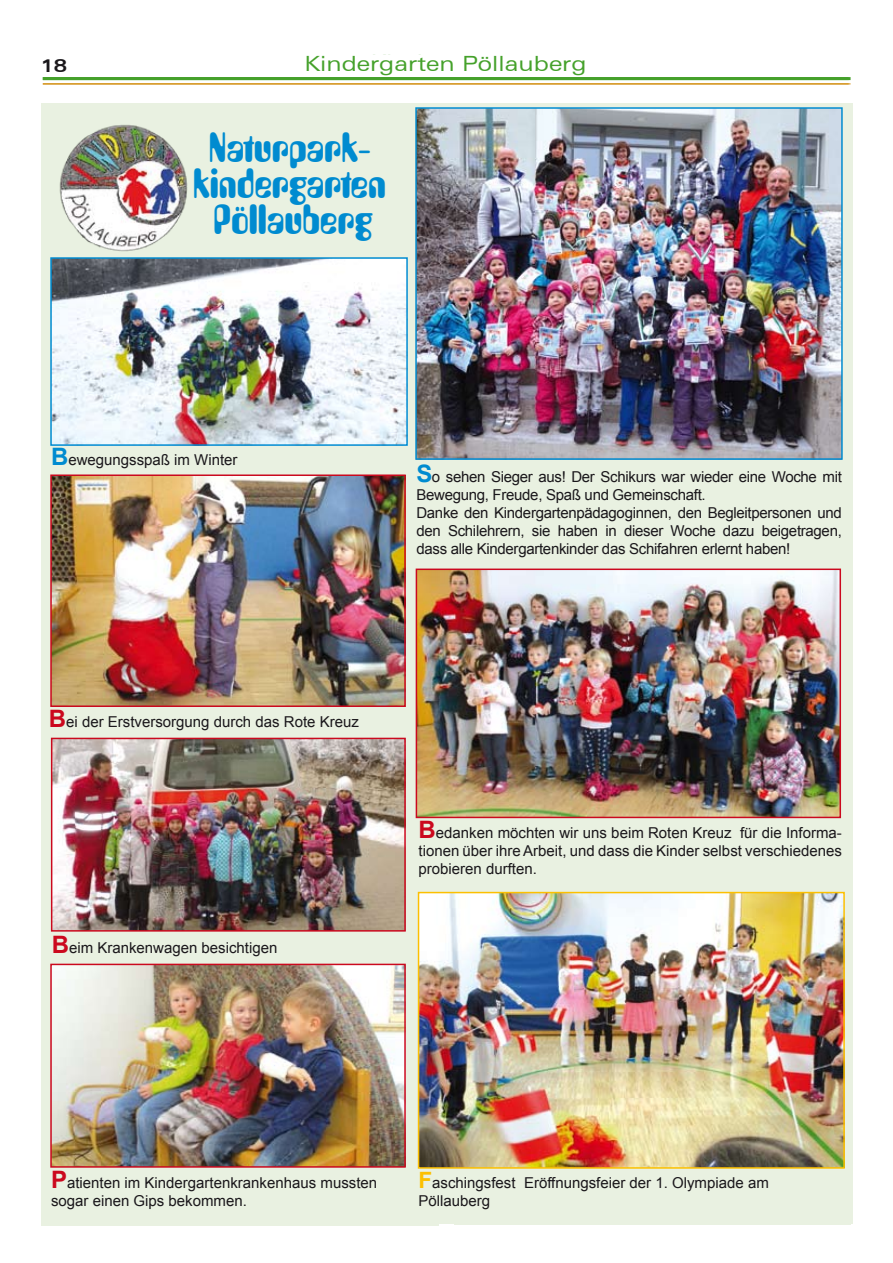
<style>
.page{position:relative;width:893px;height:1263px;background:#fff}
.page>*{position:absolute;margin:0;border:0;box-sizing:border-box;transform-origin:0 0}
.t1{font:40.5px/36px "Amelia BT";color:#008bd0;text-align:center}
.t2{font:expanded 21px "Zurich BT";color:#45a12b}
.t3{font:700 expanded 18px "Zurich BT";color:#1a171b}
.t4{font:15px/18px "Arial";color:#1a171b}
.t5{font:15px/18px "Arial";letter-spacing:-.02em;color:#1a171b}
.s1{font-weight:700;font-size:24px;color:#008bd0}
.s2{font-weight:700;font-size:24px;color:#cb091e}
.s3{font-weight:700;font-size:22.5px;color:#fcc000}
</style>
<div class="page">
<hr style="left:43px;top:84px;width:807px;height:1px;background:#d18b0a">
<div style="left:42px;top:103px;width:811px;height:1120px;background:#e9f1e1"></div>
<hr style="left:43px;top:77px;width:806px;height:3px;background:#45a12b">
<img style="left:59px;top:124px;width:129px;height:128px">
<img style="left:418px;top:110px;width:422px;height:347px">
<div style="left:415px;top:107px;width:428px;height:353px;border:2px solid #008bd0"></div>
<img style="left:53px;top:260px;width:352px;height:183px">
<div style="left:50px;top:257px;width:358px;height:189px;border:2px solid #008bd0"></div>
<img style="left:419px;top:571px;width:419px;height:244px">
<div style="left:416px;top:568px;width:425px;height:250px;border:2px solid #cb091e"></div>
<img style="left:53px;top:477px;width:350px;height:227px">
<div style="left:50px;top:474px;width:356px;height:233px;border:2px solid #cb091e"></div>
<img style="left:54px;top:741px;width:349px;height:188px">
<div style="left:51px;top:738px;width:355px;height:194px;border:2px solid #cb091e"></div>
<img style="left:53px;top:967px;width:350px;height:198px">
<div style="left:50px;top:964px;width:356px;height:204px;border:2px solid #cb091e"></div>
<img style="left:421px;top:895px;width:421px;height:271px">
<div style="left:418px;top:892px;width:427px;height:277px;border:2px solid #fcc000"></div>
<p class="t3" style="left:40px;top:55px;width:28px">18</p>
<h2 class="t2" style="left:371px;top:50px;width:152px">Kindergarten</h2>
<h2 class="t2" style="left:304px;top:51px;width:284px">Kindergarten Pöllauberg</h2>
<h1 class="t1" style="left:193px;top:129px;width:194px">Naturpark&shy;kindergarten<br>Pöllauberg</h1>
<p class="t4" style="left:51px;top:451px;width:188px"><span class="s1">B</span>ewegungsspaß im Winter</p>
<p class="t5" style="left:416px;top:468px;width:427px"><span class="s1">S</span>o sehen Sieger aus! Der Schikurs war wieder eine Woche mit Bewegung, Freude, Spaß und Gemeinschaft.<br>Danke den Kindergartenpädagoginnen, den Begleitpersonen und den Schilehrern, sie haben in dieser Woche dazu beigetragen, dass alle Kindergartenkinder das Schifahren erlernt haben!</p>
<p class="t4" style="left:49px;top:713px;width:311px"><span class="s2">B</span>ei der Erstversorgung durch das Rote Kreuz</p>
<p class="t4" style="left:52px;top:939px;width:227px"><span class="s2">B</span>eim Krankenwagen besichtigen</p>
<p class="t4" style="left:418px;top:824px;width:425px;text-align:justify"><span class="s2">B</span>edanken möchten wir uns beim Roten Kreuz für die Informa&shy;tionen über ihre Arbeit, und dass die Kinder selbst verschiedenes probieren durften.</p>
<p class="t4" style="left:51px;top:1174px;width:328px"><span class="s2">P</span>atienten im Kindergartenkrankenhaus mussten sogar einen Gips bekommen.</p>
<p class="t4" style="left:418px;top:1173px;width:352px"><span class="s3">F</span>aschingsfest Eröffnungsfeier der 1. Olympiade am<br>Pöllauberg</p>
</div>
